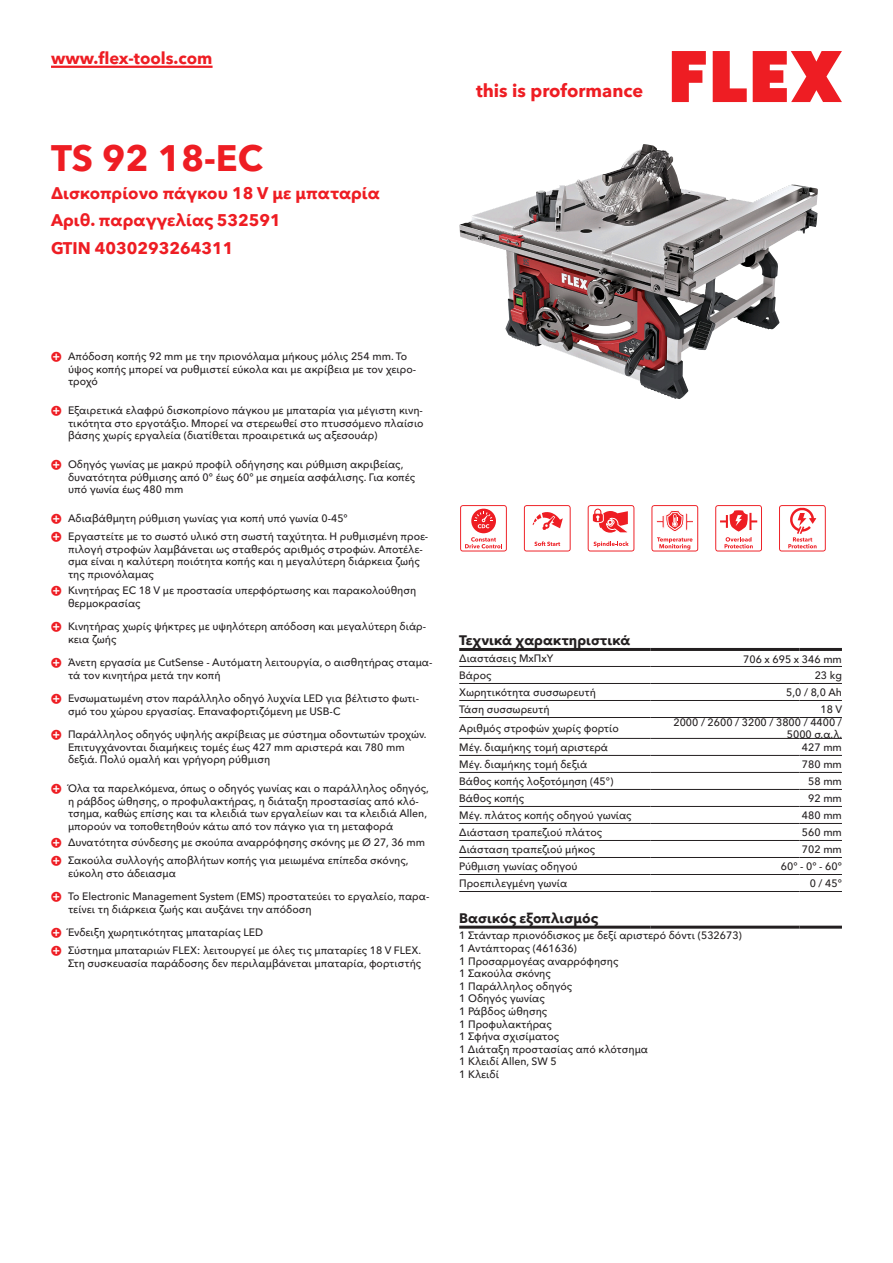
<style>
.page{position:relative;width:893px;height:1263px;background:#fff}
.page>*{position:absolute;margin:0;border:0;box-sizing:border-box;transform-origin:0 0}
.CB_AF_Product-name{font:700 36px "Avenir Next W1 G";color:#ee1d23}
.t1{font:700 18px "Avenir Next W1 G";color:#ee1d23}
.CB_AF_Product-short{font:700 16.5px "Avenir Next W1 G";color:#ee1d23}
.CB_AF_Order-number{font:700 16.5px "Avenir Next W1 G";color:#ee1d23}
.CB_AF_Table-headline{font:700 13.5px "Avenir Next W1 G";color:#231f20}
.CB_AF_Table-specific{font:500 10.5px/12.6px "Avenir Next W1 G";color:#231f20}
</style>
<div class="page">
<svg style="left:672px;top:51px;width:34px;height:51px"></svg>
<svg style="left:713px;top:51px;width:34px;height:51px"></svg>
<svg style="left:753px;top:51px;width:89px;height:51px"></svg>
<hr style="left:51px;top:66px;width:162px;height:2px;background:#ee1d23">
<img style="left:459px;top:146px;width:359px;height:253px">
<hr style="left:459px;top:666px;width:192px;height:1px;background:#231f20">
<hr style="left:651px;top:666px;width:148px;height:1px;background:#231f20">
<hr style="left:799px;top:666px;width:43px;height:1px;background:#231f20">
<hr style="left:459px;top:683px;width:192px;height:1px;background:#231f20">
<hr style="left:651px;top:683px;width:148px;height:1px;background:#231f20">
<hr style="left:799px;top:683px;width:43px;height:1px;background:#231f20">
<hr style="left:459px;top:700px;width:192px;height:1px;background:#231f20">
<hr style="left:651px;top:700px;width:148px;height:1px;background:#231f20">
<hr style="left:799px;top:700px;width:43px;height:1px;background:#231f20">
<hr style="left:459px;top:717px;width:192px;height:1px;background:#231f20">
<hr style="left:651px;top:717px;width:148px;height:1px;background:#231f20">
<hr style="left:799px;top:717px;width:43px;height:1px;background:#231f20">
<hr style="left:459px;top:738px;width:192px;height:1px;background:#231f20">
<hr style="left:651px;top:738px;width:148px;height:1px;background:#231f20">
<hr style="left:799px;top:738px;width:43px;height:1px;background:#231f20">
<hr style="left:459px;top:755px;width:192px;height:1px;background:#231f20">
<hr style="left:651px;top:755px;width:148px;height:1px;background:#231f20">
<hr style="left:799px;top:755px;width:43px;height:1px;background:#231f20">
<hr style="left:459px;top:772px;width:192px;height:1px;background:#231f20">
<hr style="left:651px;top:772px;width:148px;height:1px;background:#231f20">
<hr style="left:799px;top:772px;width:43px;height:1px;background:#231f20">
<hr style="left:459px;top:789px;width:192px;height:1px;background:#231f20">
<hr style="left:651px;top:789px;width:148px;height:1px;background:#231f20">
<hr style="left:799px;top:789px;width:43px;height:1px;background:#231f20">
<hr style="left:459px;top:806px;width:192px;height:1px;background:#231f20">
<hr style="left:651px;top:806px;width:148px;height:1px;background:#231f20">
<hr style="left:799px;top:806px;width:43px;height:1px;background:#231f20">
<hr style="left:459px;top:823px;width:192px;height:1px;background:#231f20">
<hr style="left:651px;top:823px;width:148px;height:1px;background:#231f20">
<hr style="left:799px;top:823px;width:43px;height:1px;background:#231f20">
<hr style="left:459px;top:840px;width:192px;height:1px;background:#231f20">
<hr style="left:651px;top:840px;width:148px;height:1px;background:#231f20">
<hr style="left:799px;top:840px;width:43px;height:1px;background:#231f20">
<hr style="left:459px;top:857px;width:192px;height:1px;background:#231f20">
<hr style="left:651px;top:857px;width:148px;height:1px;background:#231f20">
<hr style="left:799px;top:857px;width:43px;height:1px;background:#231f20">
<hr style="left:459px;top:874px;width:192px;height:1px;background:#231f20">
<hr style="left:651px;top:874px;width:148px;height:1px;background:#231f20">
<hr style="left:799px;top:874px;width:43px;height:1px;background:#231f20">
<hr style="left:459px;top:891px;width:192px;height:1px;background:#231f20">
<hr style="left:651px;top:891px;width:148px;height:1px;background:#231f20">
<hr style="left:799px;top:891px;width:43px;height:1px;background:#231f20">
<hr style="left:459px;top:648px;width:192px;height:3px;background:#231f20">
<hr style="left:651px;top:648px;width:148px;height:3px;background:#231f20">
<hr style="left:799px;top:648px;width:43px;height:3px;background:#231f20">
<hr style="left:459px;top:926px;width:192px;height:3px;background:#231f20">
<hr style="left:651px;top:926px;width:148px;height:3px;background:#231f20">
<hr style="left:799px;top:926px;width:43px;height:3px;background:#231f20">
<svg style="left:460px;top:505px;width:47px;height:46px"></svg>
<svg style="left:524px;top:505px;width:47px;height:46px"></svg>
<svg style="left:588px;top:505px;width:46px;height:46px"></svg>
<svg style="left:651px;top:505px;width:47px;height:46px"></svg>
<svg style="left:715px;top:505px;width:47px;height:46px"></svg>
<svg style="left:779px;top:505px;width:47px;height:46px"></svg>
<h3 class="CB_AF_Product-short" style="left:51px;top:45px;width:163px">www.flex-tools.com</h3>
<p class="CB_AF_Product-name" style="left:51px;top:130px;width:213px">TS 92 18-EC</p>
<p class="CB_AF_Product-short" style="left:51px;top:180px;width:331px">Δισκοπρίονο πάγκου 18 V με μπαταρία</p>
<p class="CB_AF_Order-number" style="left:51px;top:207px;width:231px">Αριθ. παραγγελίας 532591</p>
<p class="CB_AF_Order-number" style="left:51px;top:235px;width:184px">GTIN 4030293264311</p>
<h2 class="t1" style="left:476px;top:77px;width:169px">this is proformance</h2>
<p class="CB_AF_Table-specific" style="left:68px;top:349px;width:350px">Απόδοση κοπής 92 mm με την πριονόλαμα μήκους μόλις 254 mm. Το ύψος κοπής μπορεί να ρυθμιστεί εύκολα και με ακρίβεια με τον χειρο&shy;τροχό</p>
<p class="CB_AF_Table-specific" style="left:68px;top:403px;width:357px;text-align:justify">Εξαιρετικά ελαφρύ δισκοπρίονο πάγκου με μπαταρία για μέγιστη κινη&shy;τικότητα στο εργοτάξιο. Μπορεί να στερεωθεί στο πτυσσόμενο πλαίσιο βάσης χωρίς εργαλεία (διατίθεται προαιρετικά ως αξεσουάρ)</p>
<p class="CB_AF_Table-specific" style="left:68px;top:457px;width:349px">Οδηγός γωνίας με μακρύ προφίλ οδήγησης και ρύθμιση ακριβείας, δυνατότητα ρύθμισης από 0° έως 60° με σημεία ασφάλισης. Για κοπές υπό γωνία έως 480 mm</p>
<p class="CB_AF_Table-specific" style="left:68px;top:511px;width:281px">Αδιαβάθμητη ρύθμιση γωνίας για κοπή υπό γωνία 0-45°</p>
<p class="CB_AF_Table-specific" style="left:68px;top:529px;width:362px">Εργαστείτε με το σωστό υλικό στη σωστή ταχύτητα. Η ρυθμισμένη προε&shy;πιλογή στροφών λαμβάνεται ως σταθερός αριθμός στροφών. Αποτέλε&shy;σμα είναι η καλύτερη ποιότητα κοπής και η μεγαλύτερη διάρκεια ζωής της πριονόλαμας</p>
<p class="CB_AF_Table-specific" style="left:68px;top:583px;width:350px">Κινητήρας EC 18 V με προστασία υπερφόρτωσης και παρακολούθηση θερμοκρασίας</p>
<p class="CB_AF_Table-specific" style="left:68px;top:619px;width:360px">Κινητήρας χωρίς ψήκτρες με υψηλότερη απόδοση και μεγαλύτερη διάρ&shy;κεια ζωής</p>
<p class="CB_AF_Table-specific" style="left:68px;top:655px;width:366px">Άνετη εργασία με CutSense - Αυτόματη λειτουργία, ο αισθητήρας σταμα&shy;τά τον κινητήρα μετά την κοπή</p>
<p class="CB_AF_Table-specific" style="left:68px;top:691px;width:353px">Ενσωματωμένη στον παράλληλο οδηγό λυχνία LED για βέλτιστο φωτι&shy;σμό του χώρου εργασίας. Επαναφορτιζόμενη με USB-C</p>
<p class="CB_AF_Table-specific" style="left:68px;top:727px;width:360px">Παράλληλος οδηγός υψηλής ακρίβειας με σύστημα οδοντωτών τροχών.<br>Επιτυγχάνονται διαμήκεις τομές έως 427 mm αριστερά και 780 mm δεξιά. Πολύ ομαλή και γρήγορη ρύθμιση</p>
<p class="CB_AF_Table-specific" style="left:68px;top:781px;width:362px">Όλα τα παρελκόμενα, όπως ο οδηγός γωνίας και ο παράλληλος οδηγός, η ράβδος ώθησης, ο προφυλακτήρας, η διάταξη προστασίας από κλό&shy;τσημα, καθώς επίσης και τα κλειδιά των εργαλείων και τα κλειδιά Allen, μπορούν να τοποθετηθούν κάτω από τον πάγκο για τη μεταφορά</p>
<p class="CB_AF_Table-specific" style="left:68px;top:835px;width:359px">Δυνατότητα σύνδεσης με σκούπα αναρρόφησης σκόνης με Ø 27, 36 mm</p>
<p class="CB_AF_Table-specific" style="left:68px;top:853px;width:342px">Σακούλα συλλογής αποβλήτων κοπής για μειωμένα επίπεδα σκόνης, εύκολη στο άδειασμα</p>
<p class="CB_AF_Table-specific" style="left:68px;top:889px;width:363px">Το Electronic Management System (EMS) προστατεύει το εργαλείο, παρα&shy;τείνει τη διάρκεια ζωής και αυξάνει την απόδοση</p>
<p class="CB_AF_Table-specific" style="left:68px;top:925px;width:197px">Ένδειξη χωρητικότητας μπαταρίας LED</p>
<p class="CB_AF_Table-specific" style="left:68px;top:943px;width:355px">Σύστημα μπαταριών FLEX: λειτουργεί με όλες τις μπαταρίες 18 V FLEX.<br>Στη συσκευασία παράδοσης δεν περιλαμβάνεται μπαταρία, φορτιστής</p>
<p class="CB_AF_Table-headline" style="left:459px;top:630px;width:173px">Τεχνικά χαρακτηριστικά</p>
<p class="CB_AF_Table-specific" style="left:459px;top:651px;width:96px">Διαστάσεις ΜxΠxΥ</p>
<p class="CB_AF_Table-specific" style="left:743px;top:652px;width:100px">706 x 695 x 346 mm</p>
<p class="CB_AF_Table-specific" style="left:459px;top:668px;width:34px">Βάρος</p>
<p class="CB_AF_Table-specific" style="left:815px;top:668px;width:29px">23 kg</p>
<p class="CB_AF_Table-specific" style="left:459px;top:685px;width:138px">Χωρητικότητα συσσωρευτή</p>
<p class="CB_AF_Table-specific" style="left:786px;top:685px;width:57px">5,0 / 8,0 Ah</p>
<p class="CB_AF_Table-specific" style="left:459px;top:702px;width:92px">Τάση συσσωρευτή</p>
<p class="CB_AF_Table-specific" style="left:820px;top:702px;width:23px">18 V</p>
<p class="CB_AF_Table-specific" style="left:459px;top:721px;width:161px">Αριθμός στροφών χωρίς φορτίο</p>
<p class="CB_AF_Table-specific" style="left:673px;top:715px;width:170px;text-align:right">2000 / 2600 / 3200 / 3800 / 4400 /<br>5000 σ.α.λ.</p>
<p class="CB_AF_Table-specific" style="left:459px;top:740px;width:150px">Μέγ. διαμήκης τομή αριστερά</p>
<p class="CB_AF_Table-specific" style="left:802px;top:740px;width:41px">427 mm</p>
<p class="CB_AF_Table-specific" style="left:459px;top:757px;width:130px">Μέγ. διαμήκης τομή δεξιά</p>
<p class="CB_AF_Table-specific" style="left:802px;top:757px;width:41px">780 mm</p>
<p class="CB_AF_Table-specific" style="left:459px;top:774px;width:156px">Βάθος κοπής λοξοτόμηση (45°)</p>
<p class="CB_AF_Table-specific" style="left:808px;top:774px;width:35px">58 mm</p>
<p class="CB_AF_Table-specific" style="left:459px;top:791px;width:66px">Βάθος κοπής</p>
<p class="CB_AF_Table-specific" style="left:808px;top:791px;width:35px">92 mm</p>
<p class="CB_AF_Table-specific" style="left:459px;top:808px;width:174px">Μέγ. πλάτος κοπής οδηγού γωνίας</p>
<p class="CB_AF_Table-specific" style="left:802px;top:808px;width:41px">480 mm</p>
<p class="CB_AF_Table-specific" style="left:459px;top:825px;width:144px">Διάσταση τραπεζιού πλάτος</p>
<p class="CB_AF_Table-specific" style="left:802px;top:825px;width:41px">560 mm</p>
<p class="CB_AF_Table-specific" style="left:459px;top:842px;width:137px">Διάσταση τραπεζιού μήκος</p>
<p class="CB_AF_Table-specific" style="left:802px;top:842px;width:41px">702 mm</p>
<p class="CB_AF_Table-specific" style="left:459px;top:859px;width:120px">Ρύθμιση γωνίας οδηγού</p>
<p class="CB_AF_Table-specific" style="left:781px;top:859px;width:63px">60° - 0° - 60°</p>
<p class="CB_AF_Table-specific" style="left:459px;top:876px;width:110px">Προεπιλεγμένη γωνία</p>
<p class="CB_AF_Table-specific" style="left:810px;top:876px;width:34px">0 / 45°</p>
<p class="CB_AF_Table-headline" style="left:459px;top:907px;width:140px">Βασικός εξοπλισμός</p>
<p class="CB_AF_Table-specific" style="left:459px;top:928px;width:284px">1 Στάνταρ πριονόδισκος με δεξί αριστερό δόντι (532673)<br>1 Αντάπτορας (461636)<br>1 Προσαρμογέας αναρρόφησης<br>1 Σακούλα σκόνης<br>1 Παράλληλος οδηγός<br>1 Οδηγός γωνίας<br>1 Ράβδος ώθησης<br>1 Προφυλακτήρας<br>1 Σφήνα σχισίματος<br>1 Διάταξη προστασίας από κλότσημα<br>1 Κλειδί Allen, SW 5<br>1 Κλειδί</p>
</div>
